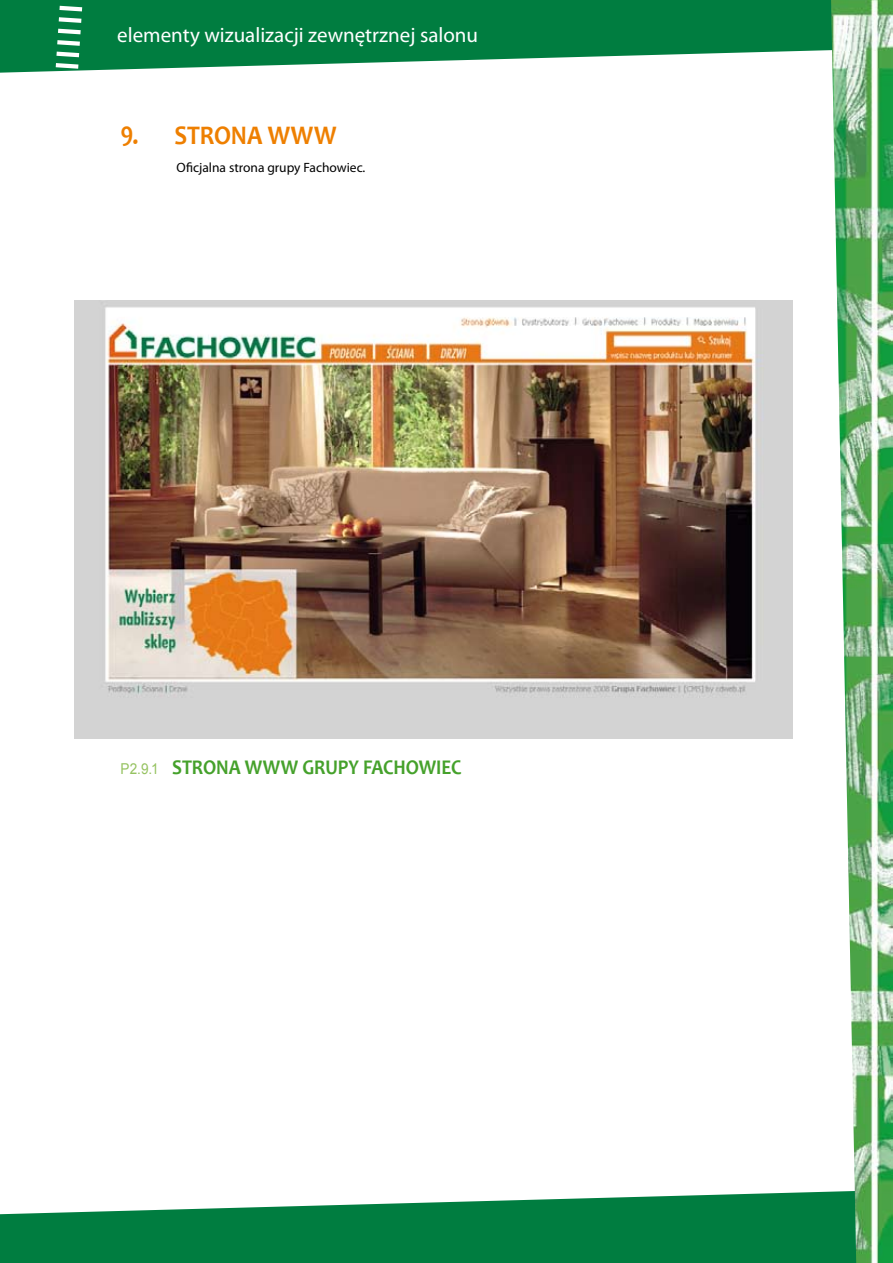
<style>
.page{position:relative;width:893px;height:1263px;background:#fff}
.page>*{position:absolute;margin:0;border:0;box-sizing:border-box;transform-origin:0 0}
.t1{font:700 27px "Candara";letter-spacing:-.005em;color:#ee7f00;scale:.9 1}
.t2{font:21px "Myriad Pro";color:#fff}
.t3{font:700 21px "Candara";letter-spacing:-.005em;color:#45a12b;scale:.9 1}
.t4{font:13.5px "Myriad Pro";color:#000}
.s1{font-family:"Arial";font-weight:400;font-size:15px;color:#95c260}
</style>
<div class="page">
<svg style="left:0;top:1191px;width:831px;height:72px;fill:#007d40"></svg>
<svg style="left:0;top:0;width:831px;height:73px;fill:#007d40"></svg>
<svg style="left:50px;top:0;width:37px;height:73px"></svg>
<img style="left:831px;top:0;width:62px;height:1263px">
<img style="left:75px;top:300px;width:718px;height:438px">
<p class="t2" style="left:117px;top:22px;width:362px">elementy wizualizacji zewnętrznej salonu</p>
<p class="t1" style="left:120px;top:119px;width:241px">9. STRONA WWW</p>
<p class="t4" style="left:177px;top:159px;width:190px">Oficjalna strona grupy Fachowiec.</p>
<p class="t3" style="left:120px;top:755px;width:381px"><span class="s1">P2.9.1</span> STRONA WWW GRUPY FACHOWIEC</p>
</div>
